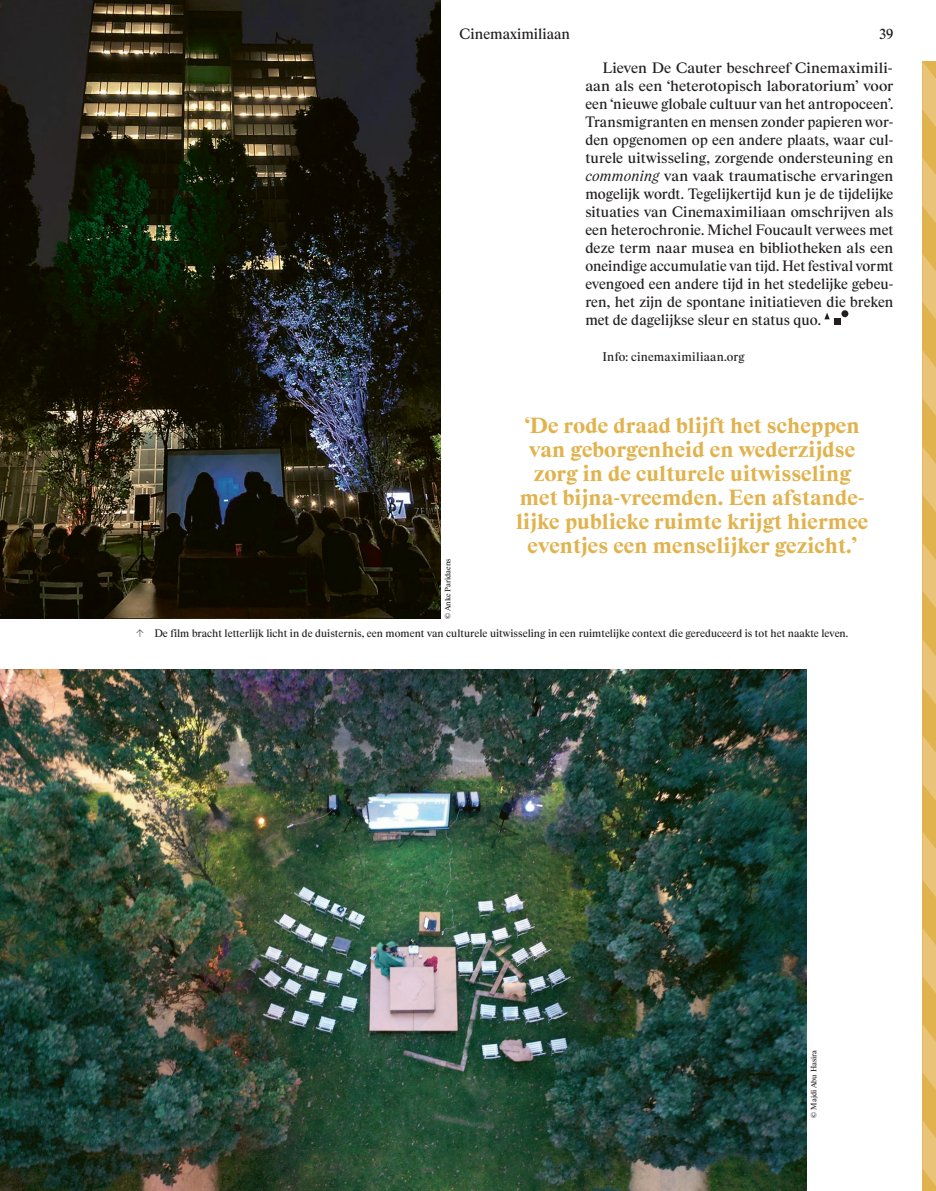
<style>
.page{position:relative;width:936px;height:1191px;background:#fff}
.page>*{position:absolute;margin:0;border:0;box-sizing:border-box;transform-origin:0 0}
.FR_BodyText_Heavy{font:21px/24px "Rhymes Black Text";color:#e1b34e;text-align:center}
.NL_BodyText{font:14.4px/18px "Rhymes Medium Text";letter-spacing:-.005em;color:#231f20;text-align:justify;scale:1.04 1}
.FR_BodyText{font:14.4px "Rhymes Medium Text";color:#231f20}
.NL_BodyText-2{font:14.4px "Rhymes Medium Text";letter-spacing:-.005em;color:#231f20}
.NL_Voetnoten{font:12px "Rhymes Medium Text";letter-spacing:.03em;color:#231f20}
.NL_Bijschriften{font:10.5px "Rhymes Medium Text";color:#231f20}
.Image_Credit{font:7.5px "Rhymes Medium Text";color:#231f20}
.s1{font-style:italic}
</style>
<div class="page">
<svg style="left:922px;top:61px;width:13px;height:1130px;background:#e4ba62"></svg>
<img style="left:0;top:670px;width:806px;height:521px">
<img style="left:0;top:0;width:440px;height:619px">
<div style="left:841px;top:310px;width:7px;height:7px;background:#231f20;border-radius:50%"></div>
<div style="left:833px;top:318px;width:7px;height:7px;background:#231f20"></div>
<svg style="left:824px;top:313px;width:5px;height:6px"></svg>
<p class="FR_BodyText" style="left:459px;top:25px;width:112px">Cinemaximiliaan</p>
<p class="NL_BodyText-2" style="left:879px;top:25px;width:15px">39</p>
<p class="Image_Credit" style="left:443px;top:619px;width:62px;rotate:-90deg">© Anke Paridaens</p>
<p class="NL_BodyText" style="left:585px;top:59px;width:298px;text-indent:17px">Lieven De Cauter beschreef Cinemaximili&shy;aan als een ‘heterotopisch laboratorium’ voor een ‘nieuwe globale cultuur van het antropoceen’.<br>Transmigranten en mensen zonder papieren wor&shy;den opgenomen op een andere plaats, waar cul&shy;turele uitwisseling, zorgende ondersteuning en <span class="s1">commoning</span> van vaak traumatische ervaringen mogelijk wordt. Tegelijkertijd kun je de tijdelijke situaties van Cinemaximiliaan omschrijven als een heterochronie. Michel Foucault verwees met deze term naar musea en bibliotheken als een oneindige accumulatie van tijd. Het festival vormt evengoed een andere tijd in het stedelijke gebeu&shy;ren, het zijn de spontane initiatieven die breken met de dagelijkse sleur en status quo.</p>
<p class="NL_Voetnoten" style="left:602px;top:349px;width:144px">Info: cinemaximiliaan.org</p>
<p class="FR_BodyText_Heavy" style="left:516px;top:414px;width:353px">‘De rode draad blijft het scheppen van geborgenheid en wederzijdse zorg in de culturele uitwisseling met bijna-vreemden. Een afstande&shy;lijke publieke ruimte krijgt hiermee eventjes een menselijker gezicht.’</p>
<p class="NL_Bijschriften" style="left:136px;top:627px;width:713px">↑ De film bracht letterlijk licht in de duisternis, een moment van culturele uitwisseling in een ruimtelijke context die gereduceerd is tot het naakte leven.</p>
<p class="Image_Credit" style="left:809px;top:1117px;width:69px;rotate:-90deg">© Majdi Abu Hasira</p>
</div>
